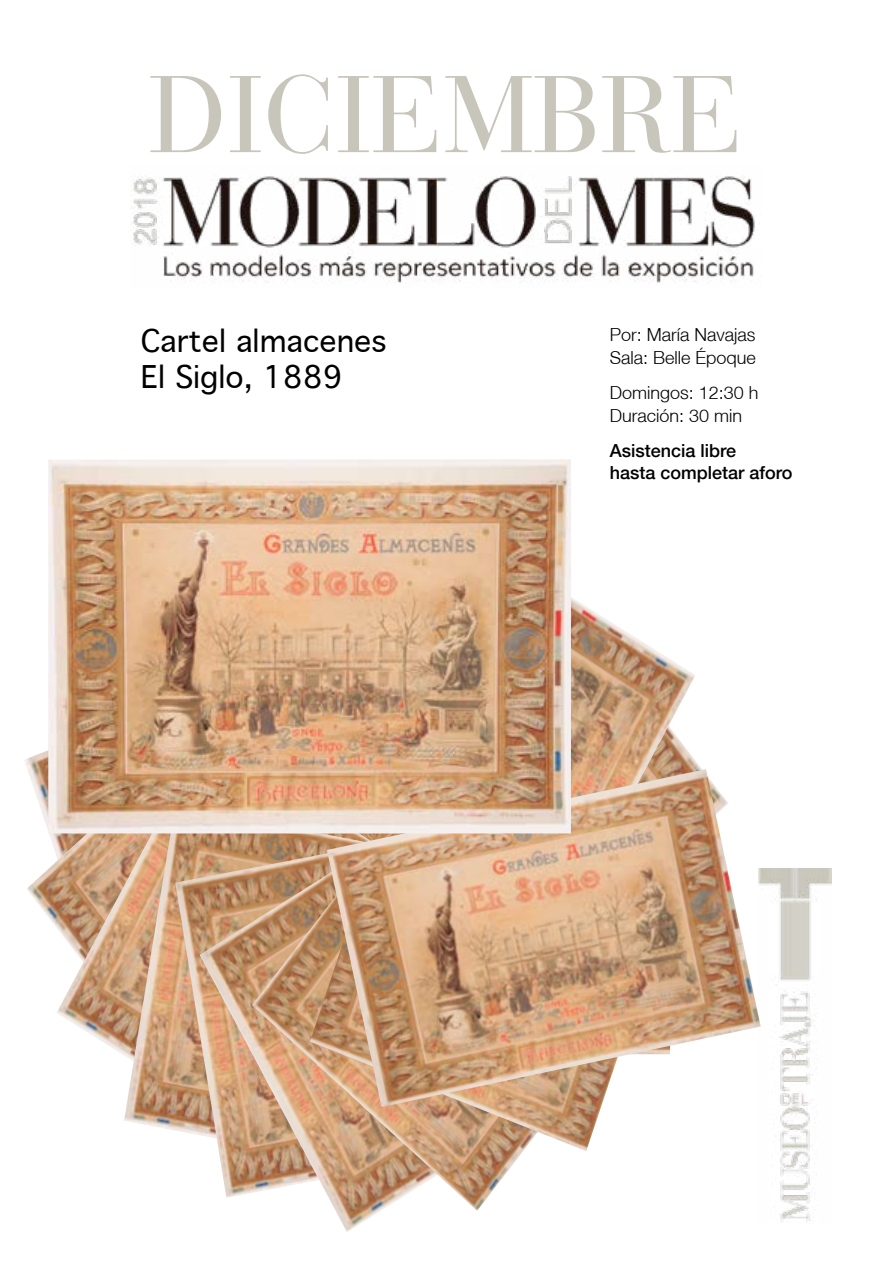
<style>
.page{position:relative;width:893px;height:1263px;background:#fff}
.page>*{position:absolute;margin:0;border:0;box-sizing:border-box;transform-origin:0 0}
.t1{font:108px "Bauer Bodoni LT";color:#c8c6bb}
.t2{font:30px/36px "Geneva";color:#000}
.t3{font:300 18px/22.5px "Helvetica Neue LT";color:#000}
.t4{font:500 18px/22.5px "Helvetica Neue LT";color:#000}
</style>
<div class="page">
<img style="left:571px;top:597px;width:124px;height:172px">
<img style="left:27px;top:750px;width:30px;height:178px">
<img style="left:57px;top:833px;width:67px;height:222px">
<img style="left:124px;top:833px;width:203px;height:297px">
<img style="left:175px;top:844px;width:25px;height:291px">
<img style="left:200px;top:844px;width:179px;height:388px">
<img style="left:252px;top:844px;width:271px;height:367px">
<img style="left:310px;top:844px;width:291px;height:307px">
<img style="left:327px;top:769px;width:431px;height:338px">
<img style="left:48px;top:459px;width:523px;height:374px">
<img style="left:131px;top:175px;width:624px;height:108px">
<img style="left:758px;top:868px;width:73px;height:354px">
<h1 class="t1" style="left:149px;top:50px;width:596px">DICIEMBRE</h1>
<h2 class="t2" style="left:141px;top:324px;width:248px">Cartel almacenes<br>El Siglo, 1889</h2>
<p class="t3" style="left:610px;top:323px;width:148px">Por: María Navajas<br>Sala: Belle Époque</p>
<p class="t3" style="left:610px;top:381px;width:150px">Domingos: 12:30 h<br>Duración: 30 min</p>
<p class="t4" style="left:610px;top:439px;width:184px">Asistencia libre<br>hasta completar aforo</p>
</div>
